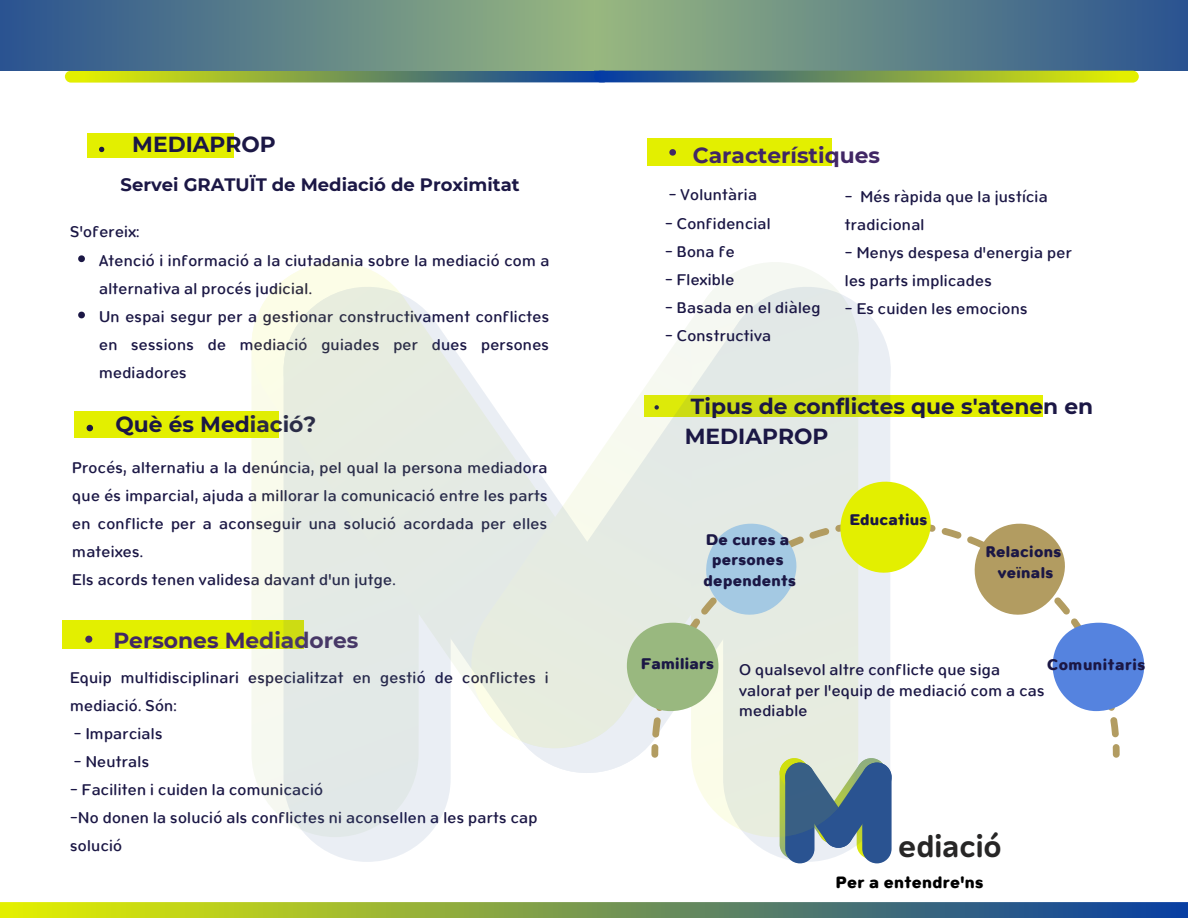
<style>
.page{position:relative;width:1188px;height:918px;background:#fff}
.page>*{position:absolute;margin:0;border:0;box-sizing:border-box;transform-origin:0 0}
.t1{font:31.2px "Opun Mai 600";color:#272626}
.t2{font:700 21.75px/30.3px "Montserrat";color:#1b1745}
.t3{font:700 21.75px "Montserrat";color:#412765}
.t4{font:700 18px "Montserrat";color:#1b1745}
.t5{font:800 18px "Opun";letter-spacing:.02em;color:#000}
.t6{font:500 16.95px/28.2px "Opun";letter-spacing:.02em;color:#1b1745}
.t7{font:800 16.95px "Opun";letter-spacing:.02em;color:#1b1745}
</style>
<div class="page">
<div style="left:594px;top:0;width:594px;height:70px;background:linear-gradient(to right,#98b87f,#2a5391)"></div>
<svg style="left:65px;top:71px;width:544px;height:12px;background:#7e9d55"></svg>
<svg style="left:0;top:902px;width:1188px;height:16px;background:#779751"></svg>
<div style="left:862px;top:763px;width:30px;height:100px;background:#2a5391;border-radius:15px"></div>
<div style="left:0;top:0;width:594px;height:70px;background:linear-gradient(to right,#2a5391,#98b77f)"></div>
<div style="left:87px;top:133px;width:147px;height:25px;background:#e3ef00"></div>
<svg style="left:99px;top:147px;width:5px;height:5px"></svg>
<div style="left:75px;top:411px;width:204px;height:27px;background:#e3ef00"></div>
<svg style="left:87px;top:425px;width:6px;height:6px"></svg>
<svg style="left:594px;top:71px;width:544px;height:12px;background:#7b9b58"></svg>
<div style="left:62px;top:620px;width:242px;height:29px;background:#e3ef00"></div>
<svg style="left:85px;top:636px;width:7px;height:7px"></svg>
<div style="left:648px;top:138px;width:184px;height:27px;background:#e3ef00"></div>
<svg style="left:669px;top:149px;width:7px;height:7px"></svg>
<div style="left:644px;top:395px;width:398px;height:22px;background:#e3ef00"></div>
<svg style="left:78px;top:255px;width:7px;height:7px"></svg>
<svg style="left:78px;top:312px;width:7px;height:6px"></svg>
<svg style="left:251px;top:262px;width:141px;height:486px;fill:#f9fbec"></svg>
<div style="left:691px;top:263px;width:167px;height:574px;background:#f5f8f2;border-radius:84px"></div>
<div style="left:283px;top:287px;width:168px;height:575px;background:#e2e8e8;border-radius:84px"></div>
<svg style="left:282px;top:285px;width:210px;height:488px"></svg>
<svg style="left:492px;top:285px;width:399px;height:488px"></svg>
<svg style="left:723px;top:287px;width:167px;height:575px;background:#cad5c7"></svg>
<svg style="left:651px;top:744px;width:7px;height:14px"></svg>
<svg style="left:652px;top:520px;width:467px;height:218px"></svg>
<svg style="left:1113px;top:744px;width:7px;height:14px"></svg>
<svg style="left:627px;top:518px;width:177px;height:193px"></svg>
<svg style="left:968px;top:520px;width:176px;height:191px"></svg>
<svg style="left:834px;top:476px;width:104px;height:102px"></svg>
<p class="t2" style="left:132px;top:129px;width:145px">MEDIAPROP</p>
<p class="t4" style="left:121px;top:174px;width:400px">Servei GRATUÏT de Mediació de Proximitat</p>
<p class="t6" style="left:70px;top:217px;width:71px">S'ofereix:</p>
<p class="t6" style="left:99px;top:246px;width:452px">Atenció i informació a la ciutadania sobre la mediació com a alternativa al procés judicial.</p>
<p class="t6" style="left:99px;top:302px;width:452px;text-align:justify">Un espai segur per a gestionar constructivament conflictes en sessions de mediació guiades per dues persones mediadores</p>
<p class="t2" style="left:116px;top:409px;width:202px">Què és Mediació?</p>
<p class="t6" style="left:72px;top:453px;width:477px;text-align:justify">Procés, alternatiu a la denúncia, pel qual la persona mediadora que és imparcial, ajuda a millorar la comunicació entre les parts en conflicte per a aconseguir una solució acordada per elles mateixes.</p>
<p class="t6" style="left:72px;top:565px;width:325px">Els acords tenen validesa davant d'un jutge.</p>
<p class="t3" style="left:113px;top:627px;width:247px">Persones Mediadores</p>
<p class="t6" style="left:70px;top:663px;width:480px">Equip multidisciplinari especialitzat en gestió de conflictes i mediació. Són:</p>
<p class="t6" style="left:74px;top:719px;width:90px">- Imparcials</p>
<p class="t6" style="left:74px;top:747px;width:77px">- Neutrals</p>
<p class="t6" style="left:70px;top:775px;width:254px">- Faciliten i cuiden la comunicació</p>
<p class="t6" style="left:70px;top:803px;width:469px">-No donen la solució als conflictes ni aconsellen a les parts cap solució</p>
<p class="t3" style="left:693px;top:142px;width:189px">Característiques</p>
<p class="t6" style="left:669px;top:181px;width:90px">- Voluntària</p>
<p class="t6" style="left:665px;top:209px;width:107px">- Confidencial</p>
<p class="t6" style="left:665px;top:237px;width:71px">- Bona fe</p>
<p class="t6" style="left:665px;top:265px;width:71px">- Flexible</p>
<p class="t6" style="left:665px;top:293px;width:157px">- Basada en el diàleg</p>
<p class="t6" style="left:665px;top:321px;width:108px">- Constructiva</p>
<p class="t6" style="left:845px;top:182px;width:204px">- Més ràpida que la justícia tradicional</p>
<p class="t6" style="left:845px;top:238px;width:228px">- Menys despesa d'energia per les parts implicades</p>
<p class="t6" style="left:845px;top:294px;width:184px">- Es cuiden les emocions</p>
<p class="t2" style="left:685px;top:391px;width:410px">Tipus de conflictes que s'atenen en<br>MEDIAPROP</p>
<p class="t7" style="left:706px;top:529px;width:85px">De cures a</p>
<p class="t7" style="left:712px;top:550px;width:73px">persones</p>
<p class="t7" style="left:704px;top:570px;width:94px">dependents</p>
<p class="t7" style="left:850px;top:509px;width:79px">Educatius</p>
<p class="t7" style="left:986px;top:542px;width:77px">Relacions</p>
<p class="t7" style="left:998px;top:562px;width:57px">veïnals</p>
<p class="t7" style="left:641px;top:654px;width:74px">Familiars</p>
<p class="t7" style="left:1047px;top:654px;width:99px">Comunitaris</p>
<p class="t6" style="left:739px;top:659px;width:307px;line-height:20.2px">O qualsevol altre conflicte que siga valorat per l'equip de mediació com a cas mediable</p>
<p class="t1" style="left:898px;top:828px;width:105px">ediació</p>
<p class="t5" style="left:836px;top:871px;width:149px">Per a entendre'ns</p>
</div>
